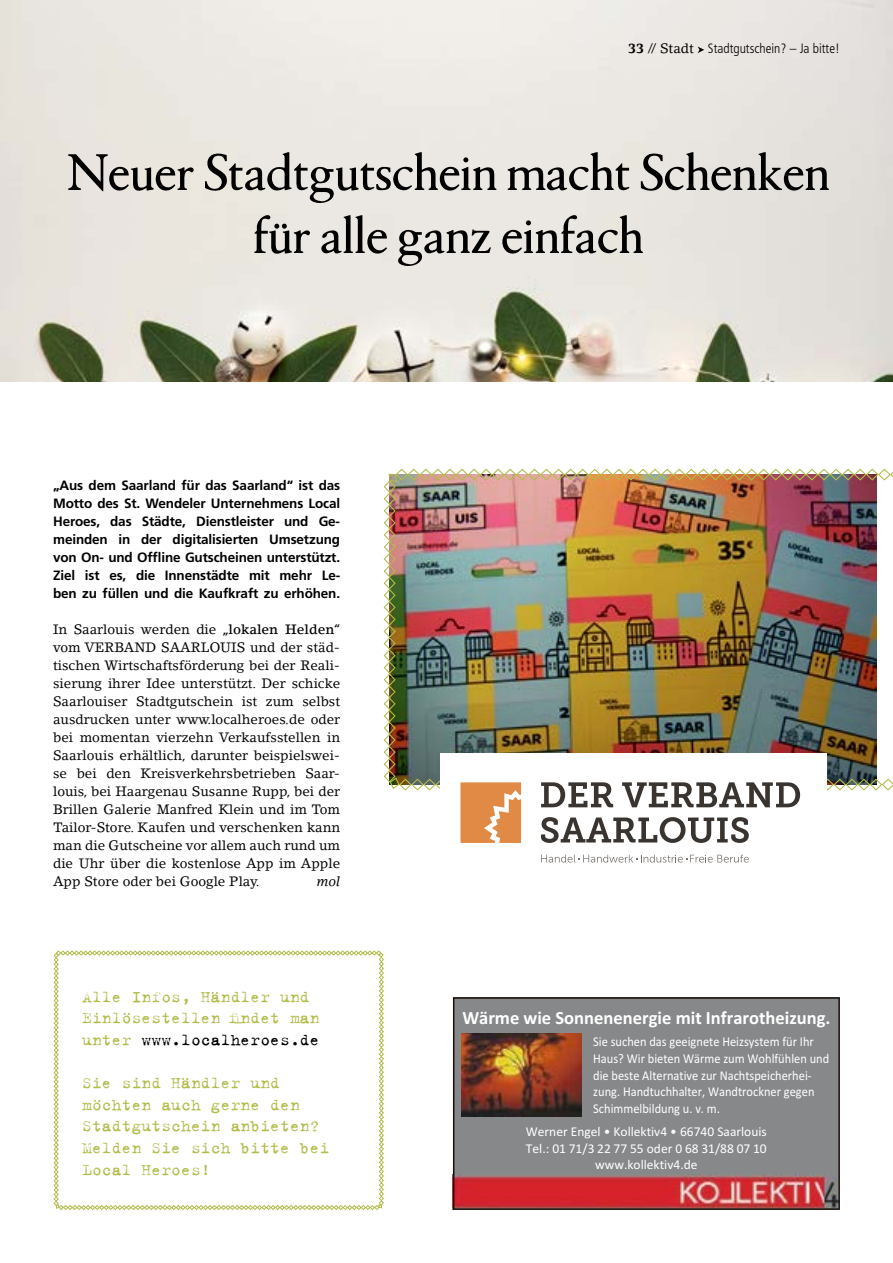
<style>
.page{position:relative;width:893px;height:1263px;background:#fff}
.page>*{position:absolute;margin:0;border:0;box-sizing:border-box;transform-origin:0 0}
.t1{font:600 52.5px/63px "Vosges";color:#000;text-align:center}
.t2{font:700 18.75px "Calibri";color:#fff}
.t3{font:18px/21.6px "Trixie Text";color:#b3bc4b}
.t4{font:13.5px/18px "Lino Letter";color:#000;text-align:justify}
.t5{font:700 13.5px/18px "Frutiger";letter-spacing:-.01em;color:#000;text-align:justify}
.t6{font:13.5px/16.6px "Calibri";color:#fff;scale:.92 1}
.t7{font:13.5px/16.6px "Calibri";color:#fff;text-align:center}
.t8{font:300 condensed 13.5px "Frutiger";color:#000}
.t9{font:italic 13.5px "Lino Letter";color:#000}
.s1{font-family:"Lino Letter";font-weight:700;font-stretch:normal}
.s2{font-family:"Lino Letter";font-weight:400;font-stretch:normal}
.s3{font-weight:500}
.s4{color:#000}
</style>
<div class="page">
<img style="left:0;top:0;width:893px;height:382px">
<svg style="left:698px;top:47px;width:6px;height:6px"></svg>
<svg style="left:54px;top:950px;width:330px;height:260px"></svg>
<img style="left:383px;top:468px;width:510px;height:375px">
<svg style="left:541px;top:855px;width:208px;height:7px"></svg>
<svg style="left:453px;top:997px;width:387px;height:213px;background:#8c706f"></svg>
<p class="t8" style="left:628px;top:41px;width:213px"><span class="s1">33</span> <span class="s2">// Stadt</span> Stadtgutschein? – Ja bitte!</p>
<h1 class="t1" style="left:65px;top:142px;width:764px">Neuer Stadtgutschein macht Schenken für alle ganz einfach</h1>
<p class="t5" style="left:53px;top:476px;width:289px">„Aus dem Saarland für das Saarland“ ist das Motto des St. Wendeler Unternehmens Local Heroes, das Städte, Dienstleister und Ge&shy;meinden in der digitalisierten Umsetzung von On- und Offline Gutscheinen unterstützt.<br>Ziel ist es, die Innenstädte mit mehr Le&shy;ben zu füllen und die Kaufkraft zu erhöhen.</p>
<p class="t4" style="left:53px;top:620px;width:289px">In Saarlouis werden die <span class="s3">„lokalen Helden“ </span>vom VERBAND SAARLOUIS und der städ&shy;tischen Wirtschaftsförderung bei der Reali&shy;sierung ihrer Idee unterstützt. Der schicke Saarlouiser Stadtgutschein ist zum selbst ausdrucken unter www.localheroes.de oder bei momentan vierzehn Verkaufsstellen in Saarlouis erhältlich, darunter beispielswei&shy;se bei den Kreisverkehrsbetrieben Saar&shy;louis, bei Haargenau Susanne Rupp, bei der Brillen Galerie Manfred Klein und im Tom Tailor-Store. Kaufen und verschenken kann man die Gutscheine vor allem auch rund um die Uhr über die kostenlose App im Apple App Store oder bei Google Play.</p>
<p class="t9" style="left:317px;top:873px;width:25px">mol</p>
<h3 class="t3" style="left:82px;top:986px;width:239px">Alle Infos, Händler und<br>Einlösestellen findet man unter <span class="s4">www.localheroes.de</span></h3>
<h3 class="t3" style="left:82px;top:1072px;width:249px">Sie sind Händler und möchten auch gerne den<br>Stadtgutschein anbieten?<br>Melden Sie sich bitte bei<br>Local Heroes!</h3>
<h2 class="t2" style="left:462px;top:1005px;width:370px">Wärme wie Sonnenenergie mit Infrarotheizung.</h2>
<p class="t6" style="left:593px;top:1033px;width:258px">Sie suchen das geeignete Heizsystem für Ihr Haus? Wir bieten Wärme zum Wohlfühlen und die beste Alternative zur Nachtspeicherhei&shy;zung. Handtuchhalter, Wandtrockner gegen Schimmelbildung u. v. m.</p>
<p class="t7" style="left:526px;top:1123px;width:243px">Werner Engel • Kollektiv4 • 66740 Saarlouis<br>Tel.: 01 71/3 22 77 55 oder 0 68 31/88 07 10 www.kollektiv4.de</p>
</div>
